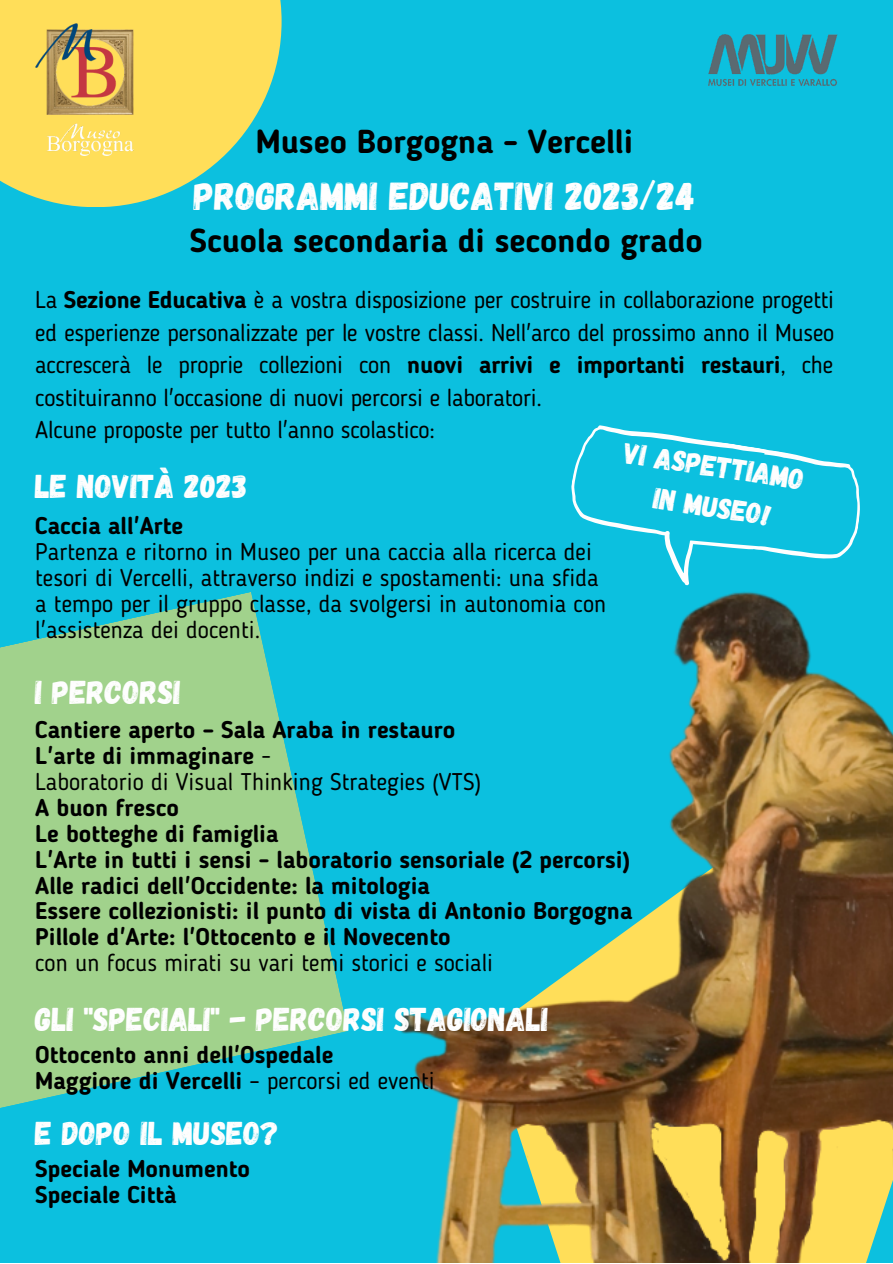
<style>
.page{position:relative;width:893px;height:1264px;background:#fff}
.page>*{position:absolute;margin:0;border:0;box-sizing:border-box;transform-origin:0 0}
.t1{font:39px "Gagalin";color:#fefefe}
.t2{font:33px "Gagalin";color:#fefefe}
.t3{font:700 33px "Blogger Sans";color:#000}
.t4{font:29.25px "Gagalin";color:#fefefe}
.t5{font:24px/32.5px "Blogger Sans";color:#000;text-align:justify}
.t6{font:700 24px "Blogger Sans";color:#000}
.s1{font-weight:700}
.s2{font-weight:400}
</style>
<div class="page">
<div style="left:0;top:0;width:892px;height:1262px;background:#0cc0df"></div>
<svg style="left:0;top:0;width:281px;height:207px;fill:#ffde59"></svg>
<svg style="left:0;top:592px;width:348px;height:516px;fill:#a1d28c"></svg>
<svg style="left:571px;top:425px;width:289px;height:167px"></svg>
<img style="left:400px;top:592px;width:492px;height:669px">
<img style="left:35px;top:23px;width:98px;height:133px">
<img style="left:708px;top:34px;width:130px;height:52px">
<p class="t3" style="left:256px;top:127px;width:379px">Museo Borgogna - Vercelli</p>
<p class="t1" style="left:194px;top:170px;width:503px">PROGRAMMI EDUCATIVI 2023/24</p>
<p class="t3" style="left:190px;top:227px;width:514px">Scuola secondaria di secondo grado</p>
<p class="t5" style="left:35px;top:285px;width:800px">La <span class="s1">Sezione Educativa</span> è a vostra disposizione per costruire in collaborazione progetti ed esperienze personalizzate per le vostre classi. Nell'arco del prossimo anno il Museo accrescerà le proprie collezioni con <span class="s1">nuovi arrivi e importanti restauri</span>, che costituiranno l'occasione di nuovi percorsi e laboratori.</p>
<p class="t5" style="left:35px;top:416px;width:401px">Alcune proposte per tutto l'anno scolastico:</p>
<p class="t4" style="left:627px;top:433px;width:183px;rotate:9deg">VI ASPETTIAMO</p>
<p class="t4" style="left:657px;top:479px;width:120px;rotate:9deg">IN MUSEO!</p>
<p class="t2" style="left:35px;top:464px;width:214px">LE NOVITÀ 2023</p>
<p class="t6" style="left:35px;top:516px;width:149px">Caccia all'Arte</p>
<p class="t5" style="left:35px;top:541px;width:572px;line-height:25.8px;text-align:left">Partenza e ritorno in Museo per una caccia alla ricerca dei tesori di Vercelli, attraverso indizi e spostamenti: una sfida a tempo per il gruppo classe, da svolgersi in autonomia con l'assistenza dei docenti.</p>
<p class="t2" style="left:35px;top:671px;width:147px">I PERCORSI</p>
<p class="t6" style="left:35px;top:720px;width:421px">Cantiere aperto – Sala Araba in restauro</p>
<p class="t6" style="left:35px;top:746px;width:237px">L'arte di immaginare <span class="s2">-</span></p>
<p class="t5" style="left:35px;top:767px;width:447px">Laboratorio di Visual Thinking Strategies (VTS)</p>
<p class="t6" style="left:35px;top:797px;width:145px">A buon fresco</p>
<p class="t6" style="left:35px;top:823px;width:245px">Le botteghe di famiglia</p>
<p class="t6" style="left:35px;top:849px;width:596px">L'Arte in tutti i sensi - laboratorio sensoriale (2 percorsi)</p>
<p class="t6" style="left:35px;top:875px;width:396px">Alle radici dell'Occidente: la mitologia</p>
<p class="t6" style="left:35px;top:901px;width:598px">Essere collezionisti: il punto di vista di Antonio Borgogna</p>
<p class="t6" style="left:35px;top:927px;width:417px">Pillole d'Arte: l'Ottocento e il Novecento</p>
<p class="t5" style="left:35px;top:948px;width:459px">con un focus mirati su vari temi storici e sociali</p>
<p class="t2" style="left:35px;top:997px;width:514px">GLI "SPECIALI" - PERCORSI STAGIONALI</p>
<p class="t6" style="left:35px;top:1045px;width:299px">Ottocento anni dell'Ospedale</p>
<p class="t6" style="left:35px;top:1070px;width:401px">Maggiore di Vercelli <span class="s2">– percorsi ed eventi</span></p>
<p class="t2" style="left:35px;top:1111px;width:245px">E DOPO IL MUSEO?</p>
<p class="t6" style="left:35px;top:1158px;width:216px">Speciale Monumento</p>
<p class="t6" style="left:35px;top:1184px;width:143px">Speciale Città</p>
</div>
